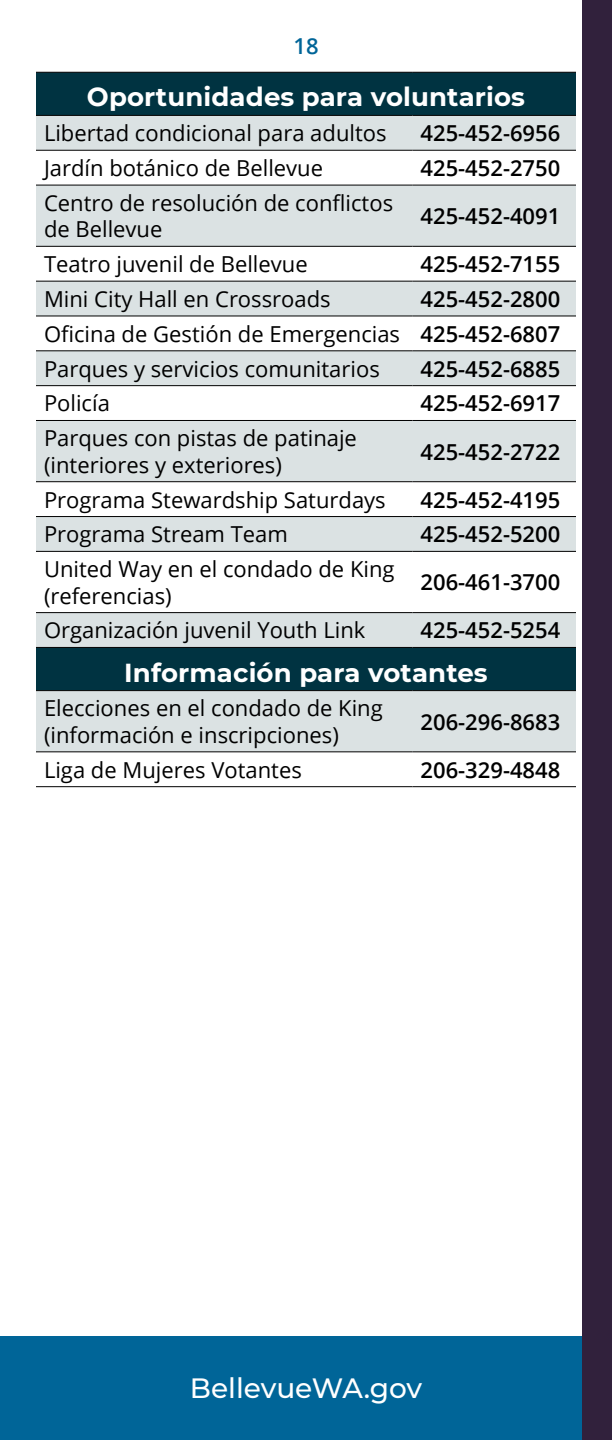
<style>
.page{position:relative;width:612px;height:1440px;background:#fff}
.page>*{position:absolute;margin:0;border:0;box-sizing:border-box;transform-origin:0 0}
.t1{font:500 28px "Montserrat";color:#fff}
.subheads_in_table{font:700 26px "Montserrat";letter-spacing:.005em;color:#fff}
.text{font:22px/26.4px "Open Sans";color:#000}
.phone_number{font:600 22px "Open Sans";color:#000}
.t2{font:600 22px "Open Sans";color:#006598}
</style>
<div class="page">
<div style="left:0;top:1336px;width:612px;height:104px;background:#006598"></div>
<div style="left:36px;top:73px;width:540px;height:42px;background:#003341"></div>
<div style="left:36px;top:116px;width:540px;height:34px;background:#dbe2e3"></div>
<svg style="left:36px;top:184px;width:540px;height:568px;fill:#dbe2e3"></svg>
<hr style="left:36px;top:115px;width:377px;height:1px;background:#000">
<hr style="left:413px;top:115px;width:163px;height:1px;background:#000">
<hr style="left:36px;top:150px;width:377px;height:1px;background:#000">
<hr style="left:413px;top:150px;width:163px;height:1px;background:#000">
<hr style="left:36px;top:185px;width:377px;height:1px;background:#000">
<hr style="left:413px;top:185px;width:163px;height:1px;background:#000">
<hr style="left:36px;top:246px;width:377px;height:1px;background:#000">
<hr style="left:413px;top:246px;width:163px;height:1px;background:#000">
<hr style="left:36px;top:281px;width:377px;height:1px;background:#000">
<hr style="left:413px;top:281px;width:163px;height:1px;background:#000">
<hr style="left:36px;top:316px;width:377px;height:1px;background:#000">
<hr style="left:413px;top:316px;width:163px;height:1px;background:#000">
<hr style="left:36px;top:350px;width:377px;height:1px;background:#000">
<hr style="left:413px;top:350px;width:163px;height:1px;background:#000">
<hr style="left:36px;top:385px;width:377px;height:1px;background:#000">
<hr style="left:413px;top:385px;width:163px;height:1px;background:#000">
<hr style="left:36px;top:420px;width:377px;height:1px;background:#000">
<hr style="left:413px;top:420px;width:163px;height:1px;background:#000">
<hr style="left:36px;top:481px;width:377px;height:1px;background:#000">
<hr style="left:413px;top:481px;width:163px;height:1px;background:#000">
<hr style="left:36px;top:516px;width:377px;height:1px;background:#000">
<hr style="left:413px;top:516px;width:163px;height:1px;background:#000">
<hr style="left:36px;top:551px;width:377px;height:1px;background:#000">
<hr style="left:413px;top:551px;width:163px;height:1px;background:#000">
<hr style="left:36px;top:690px;width:377px;height:1px;background:#000">
<hr style="left:413px;top:690px;width:163px;height:1px;background:#000">
<hr style="left:36px;top:612px;width:377px;height:1px;background:#000">
<hr style="left:413px;top:612px;width:163px;height:1px;background:#000">
<hr style="left:36px;top:647px;width:377px;height:1px;background:#000">
<hr style="left:413px;top:647px;width:163px;height:1px;background:#000">
<hr style="left:36px;top:752px;width:377px;height:1px;background:#000">
<hr style="left:413px;top:752px;width:163px;height:1px;background:#000">
<hr style="left:36px;top:786px;width:377px;height:1px;background:#000">
<hr style="left:413px;top:786px;width:163px;height:1px;background:#000">
<hr style="left:36px;top:72px;width:377px;height:1px;background:#000">
<hr style="left:413px;top:72px;width:163px;height:1px;background:#000">
<div style="left:582px;top:0;width:30px;height:1440px;background:#31213c"></div>
<p class="t2" style="left:293px;top:31px;width:27px">18</p>
<h3 class="subheads_in_table" style="left:87px;top:78px;width:440px">Oportunidades para voluntarios</h3>
<p class="text" style="left:44px;top:120px;width:344px">Libertad condicional para adultos</p>
<p class="phone_number" style="left:421px;top:118px;width:141px">425-452-6956</p>
<p class="text" style="left:44px;top:154px;width:281px">Jardín botánico de Bellevue</p>
<p class="phone_number" style="left:421px;top:153px;width:141px">425-452-2750</p>
<p class="text" style="left:44px;top:189px;width:351px">Centro de resolución de conflictos de Bellevue</p>
<p class="phone_number" style="left:421px;top:201px;width:141px">425-452-4091</p>
<p class="text" style="left:44px;top:250px;width:265px">Teatro juvenil de Bellevue</p>
<p class="phone_number" style="left:421px;top:249px;width:141px">425-452-7155</p>
<p class="text" style="left:44px;top:285px;width:288px">Mini City Hall en Crossroads</p>
<p class="phone_number" style="left:421px;top:284px;width:141px">425-452-2800</p>
<p class="text" style="left:44px;top:320px;width:358px">Oficina de Gestión de Emergencias</p>
<p class="phone_number" style="left:421px;top:319px;width:141px">425-452-6807</p>
<p class="text" style="left:44px;top:355px;width:337px">Parques y servicios comunitarios</p>
<p class="phone_number" style="left:421px;top:354px;width:141px">425-452-6885</p>
<p class="text" style="left:44px;top:390px;width:67px">Policía</p>
<p class="phone_number" style="left:421px;top:388px;width:141px">425-452-6917</p>
<p class="text" style="left:44px;top:425px;width:314px">Parques con pistas de patinaje (interiores y exteriores)</p>
<p class="phone_number" style="left:421px;top:436px;width:141px">425-452-2722</p>
<p class="text" style="left:44px;top:486px;width:343px">Programa Stewardship Saturdays</p>
<p class="phone_number" style="left:421px;top:484px;width:141px">425-452-4195</p>
<p class="text" style="left:44px;top:521px;width:245px">Programa Stream Team</p>
<p class="phone_number" style="left:421px;top:519px;width:141px">425-452-5200</p>
<p class="text" style="left:44px;top:555px;width:352px">United Way en el condado de King (referencias)</p>
<p class="phone_number" style="left:421px;top:567px;width:141px">206-461-3700</p>
<p class="text" style="left:44px;top:617px;width:323px">Organización juvenil Youth Link</p>
<p class="phone_number" style="left:421px;top:615px;width:141px">425-452-5254</p>
<h3 class="subheads_in_table" style="left:124px;top:654px;width:365px">Información para votantes</h3>
<p class="text" style="left:44px;top:695px;width:340px">Elecciones en el condado de King (información e inscripciones)</p>
<p class="phone_number" style="left:421px;top:707px;width:141px">206-296-8683</p>
<p class="text" style="left:44px;top:756px;width:259px">Liga de Mujeres Votantes</p>
<p class="phone_number" style="left:421px;top:755px;width:141px">206-329-4848</p>
<p class="t1" style="left:190px;top:1368px;width:234px">BellevueWA.gov</p>
</div>
